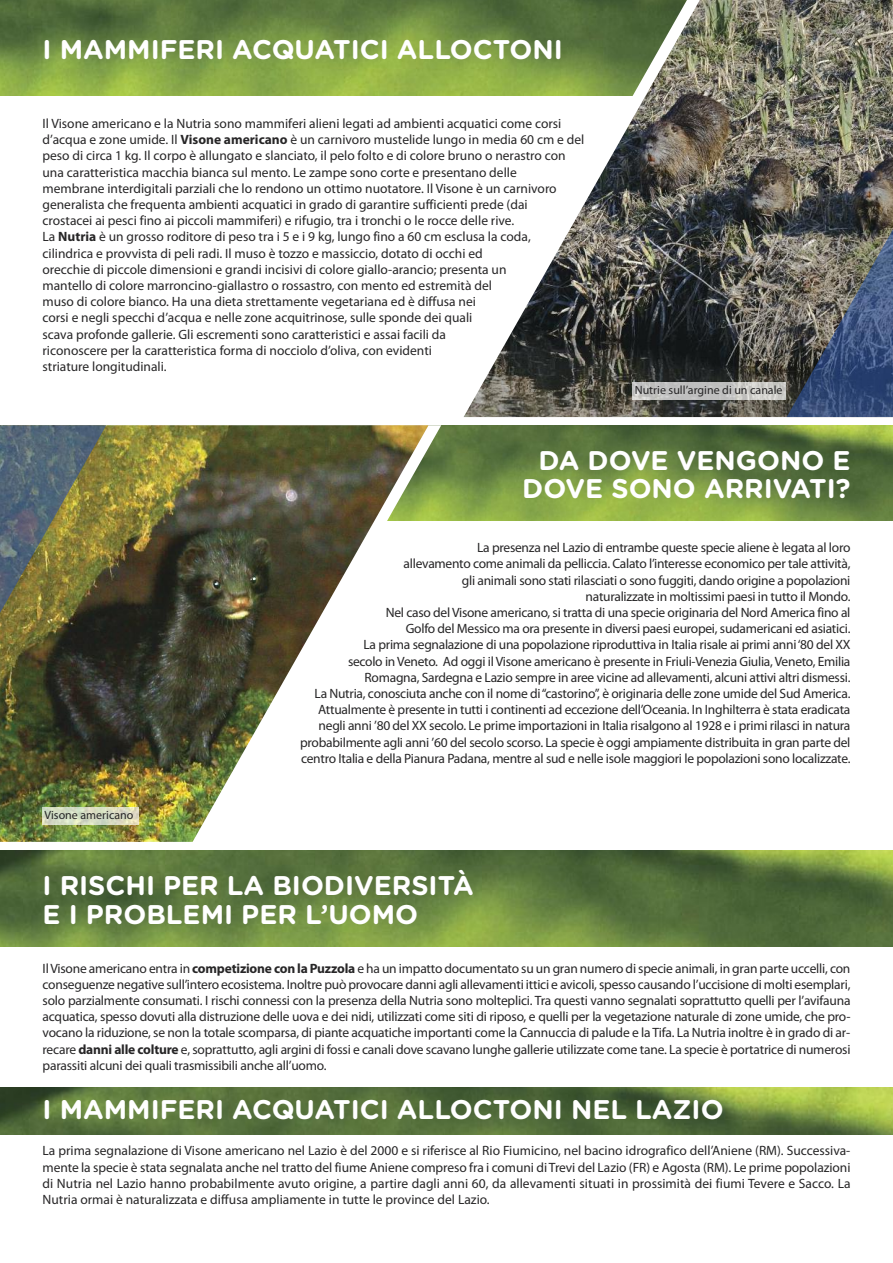
<style>
.page{position:relative;width:893px;height:1263px;background:#fff}
.page>*{position:absolute;margin:0;border:0;box-sizing:border-box;transform-origin:0 0}
.t1{font:700 27px/28.5px "Gotham Rounded";color:#fff;text-align:right}
.t2{font:13.5px/16.2px "Myriad Pro";letter-spacing:-.015em;color:#272627;text-align:justify}
.t3{font:12px "Myriad Pro";color:#272627}
.s1{font-weight:700}
</style>
<div class="page">
<img style="left:0;top:1088px;width:893px;height:47px">
<img style="left:0;top:0;width:451px;height:96px">
<svg style="left:451px;top:0;width:13px;height:417px"></svg>
<img style="left:464px;top:0;width:429px;height:417px">
<img style="left:787px;top:229px;width:106px;height:188px">
<img style="left:0;top:850px;width:893px;height:96px">
<img style="left:441px;top:425px;width:452px;height:96px">
<svg style="left:428px;top:425px;width:13px;height:96px"></svg>
<img style="left:0;top:425px;width:428px;height:417px">
<img style="left:0;top:425px;width:106px;height:188px">
<img style="left:43px;top:808px;width:95px;height:16px">
<img style="left:632px;top:383px;width:154px;height:16px">
<h1 class="t1" style="left:43px;top:37px;width:522px">I MAMMIFERI ACQUATICI ALLOCTONI</h1>
<p class="t2" style="left:43px;top:116px;width:543px;text-align:left">Il Visone americano e la Nutria sono mammiferi alieni legati ad ambienti acquatici come corsi d’acqua e zone umide. Il <span class="s1">Visone americano</span> è un carnivoro mustelide lungo in media 60 cm e del peso di circa 1 kg. Il corpo è allungato e slanciato, il pelo folto e di colore bruno o nerastro con una caratteristica macchia bianca sul mento. Le zampe sono corte e presentano delle<br>membrane interdigitali parziali che lo rendono un ottimo nuotatore. Il Visone è un carnivoro generalista che frequenta ambienti acquatici in grado di garantire sufficienti prede (dai<br>crostacei ai pesci fino ai piccoli mammiferi) e rifugio, tra i tronchi o le rocce delle rive.<br>La <span class="s1">Nutria</span> è un grosso roditore di peso tra i 5 e i 9 kg, lungo fino a 60 cm esclusa la coda, cilindrica e provvista di peli radi. Il muso è tozzo e massiccio, dotato di occhi ed<br>orecchie di piccole dimensioni e grandi incisivi di colore giallo-arancio; presenta un<br>mantello di colore marroncino-giallastro o rossastro, con mento ed estremità del<br>muso di colore bianco. Ha una dieta strettamente vegetariana ed è diffusa nei<br>corsi e negli specchi d’acqua e nelle zone acquitrinose, sulle sponde dei quali<br>scava profonde gallerie. Gli escrementi sono caratteristici e assai facili da<br>riconoscere per la caratteristica forma di nocciolo d’oliva, con evidenti<br>striature longitudinali.</p>
<p class="t3" style="left:635px;top:385px;width:149px">Nutrie sull’argine di un canale</p>
<h1 class="t1" style="left:522px;top:448px;width:330px">DA DOVE VENGONO E<br>DOVE SONO ARRIVATI?</h1>
<p class="t3" style="left:45px;top:810px;width:90px">Visone americano</p>
<p class="t2" style="left:300px;top:541px;width:552px;text-align:right">La presenza nel Lazio di entrambe queste specie aliene è legata al loro<br>allevamento come animali da pelliccia. Calato l’interesse economico per tale attività,<br>gli animali sono stati rilasciati o sono fuggiti, dando origine a popolazioni<br>naturalizzate in moltissimi paesi in tutto il Mondo.<br>Nel caso del Visone americano, si tratta di una specie originaria del Nord America fino al<br>Golfo del Messico ma ora presente in diversi paesi europei, sudamericani ed asiatici.<br>La prima segnalazione di una popolazione riproduttiva in Italia risale ai primi anni‘80 del XX<br>secolo in Veneto. Ad oggi il Visone americano è presente in Friuli-Venezia Giulia, Veneto, Emilia Romagna, Sardegna e Lazio sempre in aree vicine ad allevamenti, alcuni attivi altri dismessi.<br>La Nutria, conosciuta anche con il nome di“castorino”, è originaria delle zone umide del Sud America.<br>Attualmente è presente in tutti i continenti ad eccezione dell’Oceania. In Inghilterra è stata eradicata negli anni ’80 del XX secolo. Le prime importazioni in Italia risalgono al 1928 e i primi rilasci in natura probabilmente agli anni ’60 del secolo scorso. La specie è oggi ampiamente distribuita in gran parte del centro Italia e della Pianura Padana, mentre al sud e nelle isole maggiori le popolazioni sono localizzate.</p>
<h1 class="t1" style="left:43px;top:874px;width:433px;text-align:left">I RISCHI PER LA BIODIVERSITÀ<br>E I PROBLEMI PER L’UOMO</h1>
<p class="t2" style="left:43px;top:961px;width:809px">IlVisone americano entra in <span class="s1">competizione con la Puzzola</span> e ha un impatto documentato su un gran numero di specie animali, in gran parte uccelli, con conseguenze negative sull’intero ecosistema. Inoltre può provocare danni agli allevamenti ittici e avicoli, spesso causando l’uccisione di molti esemplari, solo parzialmente consumati. I rischi connessi con la presenza della Nutria sono molteplici. Tra questi vanno segnalati soprattutto quelli per l’avifauna acquatica, spesso dovuti alla distruzione delle uova e dei nidi, utilizzati come siti di riposo, e quelli per la vegetazione naturale di zone umide, che pro&shy;vocano la riduzione, se non la totale scomparsa, di piante acquatiche importanti come la Cannuccia di palude e la Tifa. La Nutria inoltre è in grado di ar&shy;recare <span class="s1">danni alle colture</span> e, soprattutto, agli argini di fossi e canali dove scavano lunghe gallerie utilizzate come tane. La specie è portatrice di numerosi parassiti alcuni dei quali trasmissibili anche all’uomo.</p>
<h1 class="t1" style="left:43px;top:1098px;width:683px">I MAMMIFERI ACQUATICI ALLOCTONI NEL LAZIO</h1>
<p class="t2" style="left:43px;top:1144px;width:809px">La prima segnalazione di Visone americano nel Lazio è del 2000 e si riferisce al Rio Fiumicino, nel bacino idrografico dell’Aniene (RM). Successiva&shy;mente la specie è stata segnalata anche nel tratto del fiume Aniene compreso fra i comuni di Trevi del Lazio (FR) e Agosta (RM). Le prime popolazioni di Nutria nel Lazio hanno probabilmente avuto origine, a partire dagli anni 60, da allevamenti situati in prossimità dei fiumi Tevere e Sacco. La Nutria ormai è naturalizzata e diffusa ampliamente in tutte le province del Lazio.</p>
</div>
